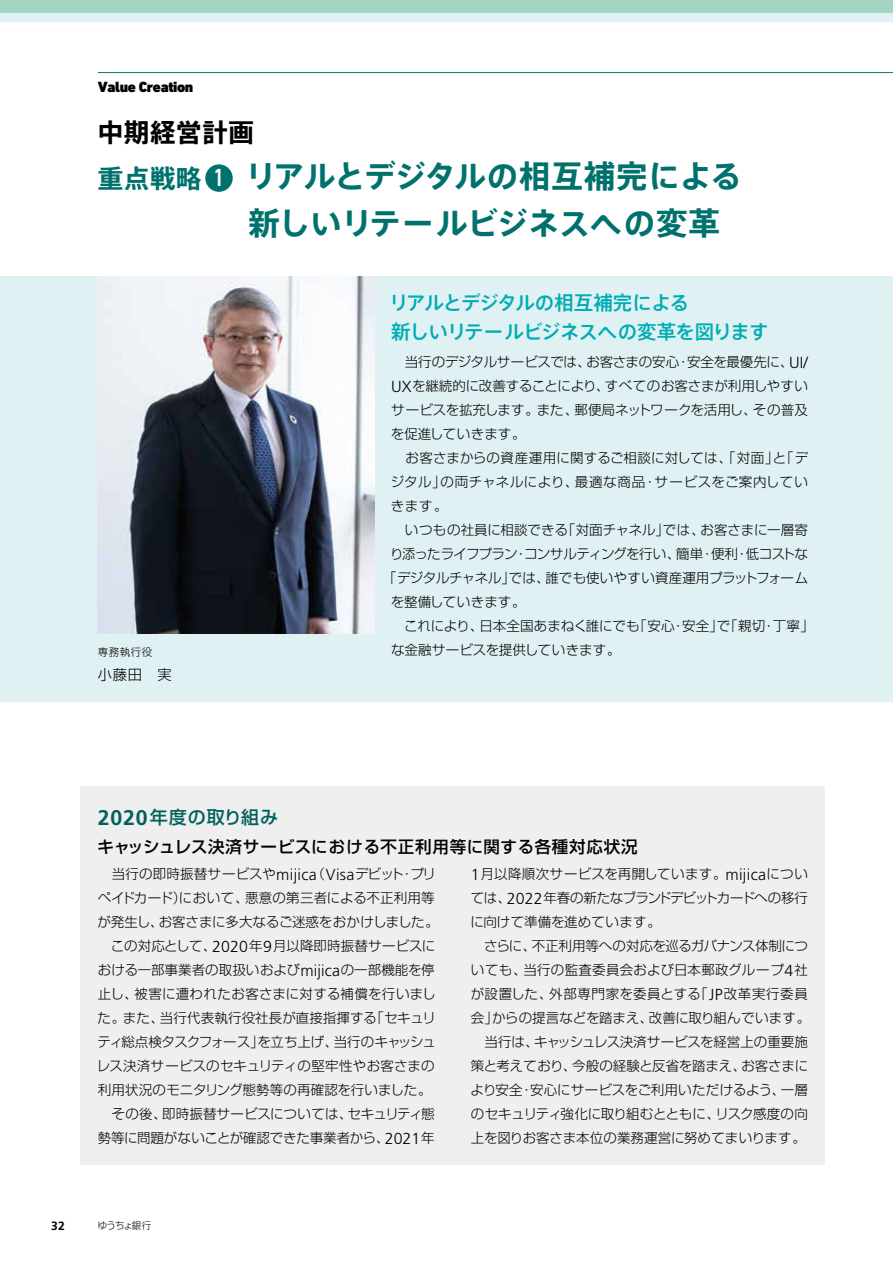
<style>
.page{position:relative;width:893px;height:1263px;background:#fff}
.page>*{position:absolute;margin:0;border:0;box-sizing:border-box;transform-origin:0 0}
.t1{font:700 31.5px/46.5px "Axis Std";letter-spacing:-.005em;color:#00716c}
.t2{font:700 25.5px "Axis Std";letter-spacing:.025em;color:#000}
.t3{font:500 19.5px/28.5px "Axis Std";letter-spacing:-.035em;color:#00adb2}
.t4{font:500 18px "Shin Go Pr 5";letter-spacing:.05em;color:#00615d}
.t5{font:500 16.5px "Shin Go Pr 5";letter-spacing:.05em;color:#000}
.t6{font:900 15px "DIN Next LT Pro";letter-spacing:-.025em;color:#000}
.t7{font:300 14.25px "Shin Go Pr 5";color:#000}
.t8{font:300 13.5px/24px "Shin Go Pr 5";letter-spacing:-.005em;color:#000}
.t9{font:300 13.5px "Shin Go Pr 5";letter-spacing:-.06em;color:#000}
.t10{font:300 13.5px "Shin Go Pr 5";letter-spacing:.04em;color:#000}
.t11{font:700 12px "Frutiger";color:#000}
.t12{font:300 10.5px "Shin Go Pr 5";letter-spacing:.05em;color:#000}
.t13{font:300 9.45px "Shin Go Pr 5";letter-spacing:-.075em;color:#000}
.s1{font-size:25.5px}
.s2{font-family:"DIN Next LT Pro";font-weight:500;font-stretch:condensed;font-size:25.2px;color:#fff}
.s3{font-family:"Frutiger";font-size:15.9px}
.s4{font-family:"Frutiger";font-weight:700;font-size:21.3px}
</style>
<div class="page">
<div style="left:0;top:13px;width:893px;height:8px;background:#e0f1f4"></div>
<div style="left:0;top:0;width:893px;height:13px;background:#a4d5c1"></div>
<div style="left:205px;top:164px;width:28px;height:28px;background:#00716c;border-radius:50%"></div>
<hr style="left:98px;top:72px;width:795px;height:1px;background:#008c38">
<div style="left:0;top:276px;width:893px;height:425px;background:#e0f1f4"></div>
<img style="left:98px;top:276px;width:276px;height:357px">
<div style="left:81px;top:787px;width:744px;height:378px;background:#efefef"></div>
<p class="t6" style="left:98px;top:78px;width:97px">Value Creation</p>
<h2 class="t2" style="left:98px;top:112px;width:158px">中期経営計画</h2>
<h1 class="t1" style="left:248px;top:151px;width:495px;text-indent:-151px"><span class="s1">重点戦略</span> <span class="s2">1</span> リアルとデジタルの相互補完による新しいリテールビジネスへの変革</h1>
<h3 class="t3" style="left:389px;top:287px;width:381px">リアルとデジタルの相互補完による<br>新しいリテールビジネスへの変革を図ります</h3>
<p class="t8" style="left:391px;top:349px;width:418px">　当行のデジタルサービスでは、お客さまの安心・安全を最優先に、<span class="s3">UI/</span></p>
<p class="t8" style="left:391px;top:373px;width:418px"><span class="s3">UX</span>を継続的に改善することにより、すべてのお客さまが利用しやすい</p>
<p class="t8" style="left:391px;top:397px;width:418px">サービスを拡充します。また、郵便局ネットワークを活用し、その普及</p>
<p class="t8" style="left:391px;top:421px;width:136px">を促進していきます。</p>
<p class="t8" style="left:391px;top:445px;width:418px">　お客さまからの資産運用に関するご相談に対しては、「対面」と「デ</p>
<p class="t10" style="left:391px;top:471px;width:419px">ジタル」の両チャネルにより、最適な商品・サービスをご案内してい</p>
<p class="t8" style="left:391px;top:493px;width:58px">きます。</p>
<p class="t8" style="left:391px;top:517px;width:418px">　いつもの社員に相談できる「対面チャネル」では、お客さまに一層寄</p>
<p class="t9" style="left:390px;top:543px;width:420px">り添ったライフプラン・コンサルティングを行い、簡単・便利・低コストな</p>
<p class="t8" style="left:383px;top:565px;width:427px">「デジタルチャネル」では、誰でも使いやすい資産運用プラットフォーム</p>
<p class="t8" style="left:391px;top:589px;width:136px">を整備していきます。</p>
<p class="t8" style="left:391px;top:613px;width:424px">　これにより、日本全国あまねく誰にでも「安心・安全」で「親切・丁寧」</p>
<p class="t12" style="left:98px;top:644px;width:67px">専務執行役　</p>
<p class="t8" style="left:391px;top:637px;width:231px">な金融サービスを提供していきます。</p>
<p class="t7" style="left:98px;top:663px;width:76px">小藤田　実</p>
<h3 class="t4" style="left:98px;top:802px;width:182px"><span class="s4">2020</span>年度の取り組み</h3>
<p class="t5" style="left:98px;top:833px;width:542px">キャッシュレス決済サービスにおける不正利用等に関する各種対応状況</p>
<p class="t8" style="left:97px;top:861px;width:344px">　当行の即時振替サービスや<span class="s3">mijica</span>（<span class="s3">Visa</span>デビット・プリペイドカード）において、悪意の第三者による不正利用等が発生し、お客さまに多大なるご迷惑をおかけしました。　この対応として、<span class="s3">2020</span>年<span class="s3">9</span>月以降即時振替サービスにおける一部事業者の取扱いおよび<span class="s3">mijica</span>の一部機能を停止し、被害に遭われたお客さまに対する補償を行いました。また、当行代表執行役社長が直接指揮する「セキュリティ総点検タスクフォース」を立ち上げ、当行のキャッシュレス決済サービスのセキュリティの堅牢性やお客さまの利用状況のモニタリング態勢等の再確認を行いました。　その後、即時振替サービスについては、セキュリティ態勢等に問題がないことが確認できた事業者から、<span class="s3">2021</span>年</p>
<p class="t8" style="left:470px;top:861px;width:341px"><span class="s3">1</span>月以降順次サービスを再開しています。<span class="s3">mijica</span>については、<span class="s3">2022</span>年春の新たなブランドデビットカードへの移行に向けて準備を進めています。<br>　さらに、不正利用等への対応を巡るガバナンス体制についても、当行の監査委員会および日本郵政グループ<span class="s3">4</span>社が設置した、外部専門家を委員とする「<span class="s3">JP</span>改革実行委員会」からの提言などを踏まえ、改善に取り組んでいます。　当行は、キャッシュレス決済サービスを経営上の重要施策と考えており、今般の経験と反省を踏まえ、お客さまにより安全・安心にサービスをご利用いただけるよう、一層のセキュリティ強化に取り組むとともに、リスク感度の向上を図りお客さま本位の業務運営に努めてまいります。</p>
<p class="t11" style="left:51px;top:1218px;width:15px">32</p>
<p class="t13" style="left:98px;top:1218px;width:55px">ゆうちょ銀行</p>
</div>
